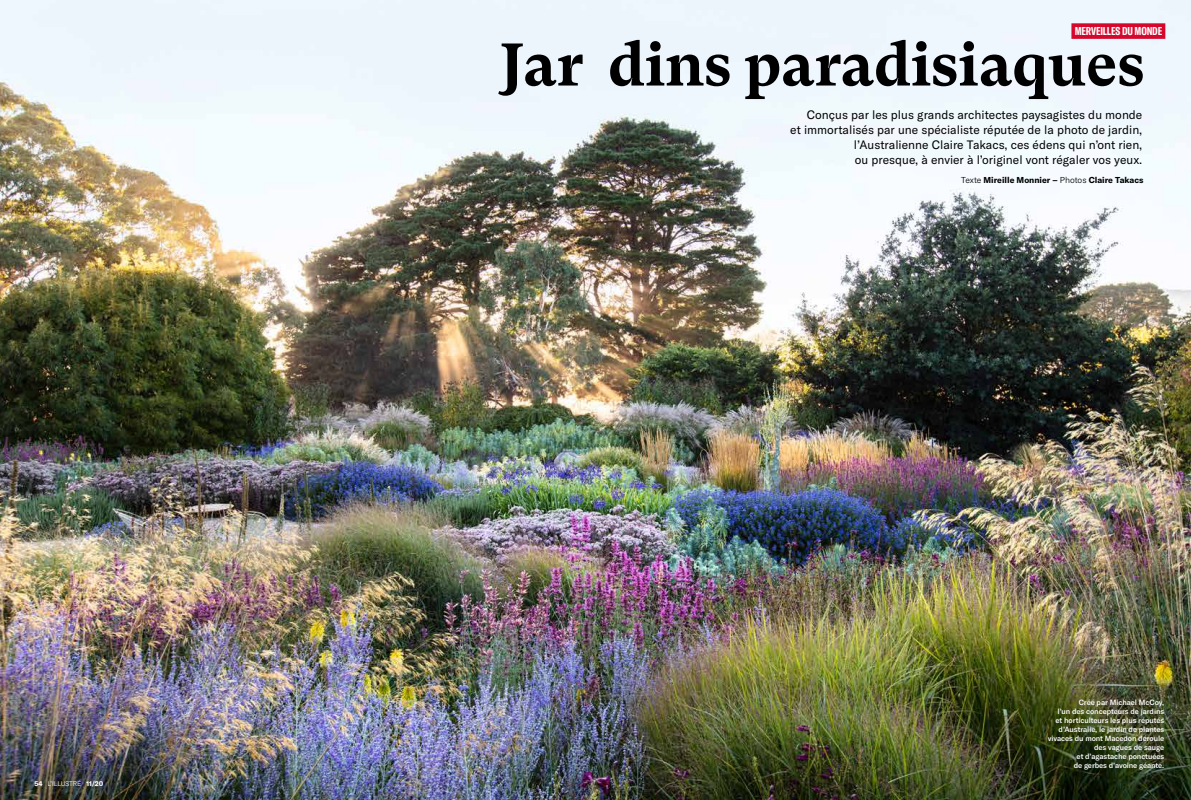
<style>
.page{position:relative;width:1191px;height:800px;background:#fff}
.page>*{position:absolute;margin:0;border:0;box-sizing:border-box;transform-origin:0 0}
.t1{font:700 60px "GT Super Text";letter-spacing:-.005em;color:#000}
.t2{font:12px/15px "GT America";color:#000;text-align:right}
.t3{font:700 extra-condensed 11.2px "GT America";letter-spacing:-.01em;color:#fff}
.t4{font:700 8.5px "GT America";color:#000}
.t5{font:500 7.5px/9px "GT America";letter-spacing:-.01em;color:#fff;text-align:right}
.t6{font:300 6.7px "GT America";letter-spacing:-.02em;color:#fff}
.s1{font-weight:700}
.s2{font-weight:300}
</style>
<div class="page">
<img style="left:0;top:0;width:1191px;height:799px">
<div style="left:1071px;top:23px;width:94px;height:16px;background:#d5072d"></div>
<p class="t6" style="left:35px;top:779px;width:70px"><span class="s1">54</span> L’ILLUSTRÉ <span class="s1">11/20</span></p>
<p class="t3" style="left:1074px;top:24px;width:89px">MERVEILLES DU MONDE</p>
<h1 class="t1" style="left:499px;top:30px;width:647px">Jar dins paradisiaques</h1>
<p class="t2" style="left:790px;top:107px;width:354px">Conçus par les plus grands architectes paysagistes du monde<br>et immortalisés par une spécialiste réputée de la photo de jardin, l’Australienne Claire Takacs, ces édens qui n’ont rien,<br>ou presque, à envier à l’originel vont régaler vos yeux.</p>
<p class="t4" style="left:961px;top:174px;width:184px"><span class="s2">Texte</span> Mireille Monnier – <span class="s2">Photos</span> Claire Takacs</p>
<p class="t5" style="left:1047px;top:697px;width:118px">Créé par Michael McCoy,<br>l’un des concepteurs de jardins<br>et horticulteurs les plus réputés d’Australie, le jardin de plantes vivaces du mont Macedon déroule des vagues de sauge<br>et d’agastache ponctuées<br>de gerbes d’avoine géante.</p>
</div>
